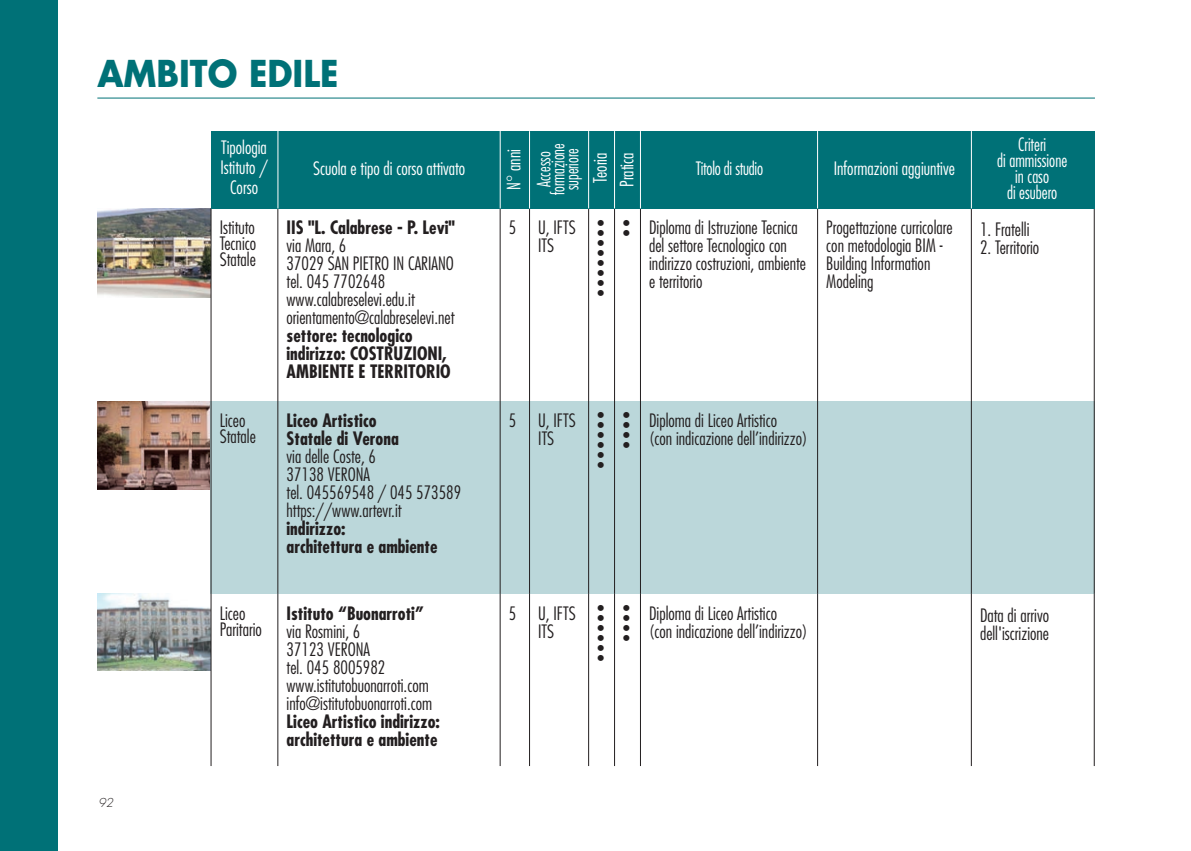
<style>
.page{position:relative;width:1191px;height:851px;background:#fff}
.page>*{position:absolute;margin:0;border:0;box-sizing:border-box;transform-origin:0 0}
.t1{font:700 36px "Futura";color:#007177;scale:.93 1}
.t2{font:300 condensed 18px/18px "Futura";color:#231f20}
.t3{font:700 condensed 18px "Futura";color:#231f20}
.t4{font:300 condensed 18px "Futura";color:#fff}
.t5{font:300 condensed 18px "Futura";color:#fff;scale:.95 1}
.t6{font:300 condensed 18px "Futura";color:#fff;scale:.9 1}
.t7{font:300 condensed 16px "Futura";color:#231f20}
.t8{font:italic 300 12px "Futura";color:#231f20}
</style>
<div class="page">
<img style="left:97px;top:593px;width:114px;height:77px">
<img style="left:97px;top:401px;width:114px;height:89px">
<img style="left:97px;top:208px;width:114px;height:89px">
<hr style="left:97px;top:97px;width:998px;height:1px;background:#007177">
<div style="left:211px;top:401px;width:67px;height:192px;background:#bbd7da"></div>
<div style="left:278px;top:401px;width:222px;height:192px;background:#bbd7da"></div>
<div style="left:500px;top:401px;width:29px;height:192px;background:#bbd7da"></div>
<div style="left:529px;top:401px;width:59px;height:192px;background:#bbd7da"></div>
<div style="left:588px;top:401px;width:26px;height:192px;background:#bbd7da"></div>
<div style="left:614px;top:401px;width:26px;height:192px;background:#bbd7da"></div>
<div style="left:640px;top:401px;width:177px;height:192px;background:#bbd7da"></div>
<div style="left:817px;top:401px;width:154px;height:192px;background:#bbd7da"></div>
<div style="left:971px;top:401px;width:123px;height:192px;background:#bbd7da"></div>
<hr style="left:211px;top:208px;width:1px;height:193px;background:#231f20">
<hr style="left:211px;top:401px;width:1px;height:192px;background:#231f20">
<hr style="left:211px;top:593px;width:1px;height:172px;background:#231f20">
<hr style="left:277px;top:208px;width:1px;height:193px;background:#231f20">
<hr style="left:277px;top:401px;width:1px;height:192px;background:#231f20">
<hr style="left:277px;top:593px;width:1px;height:172px;background:#231f20">
<hr style="left:500px;top:208px;width:1px;height:193px;background:#231f20">
<hr style="left:500px;top:401px;width:1px;height:192px;background:#231f20">
<hr style="left:500px;top:593px;width:1px;height:172px;background:#231f20">
<hr style="left:529px;top:208px;width:1px;height:193px;background:#231f20">
<hr style="left:529px;top:401px;width:1px;height:192px;background:#231f20">
<hr style="left:529px;top:593px;width:1px;height:172px;background:#231f20">
<hr style="left:588px;top:208px;width:1px;height:193px;background:#231f20">
<hr style="left:588px;top:401px;width:1px;height:192px;background:#231f20">
<hr style="left:588px;top:593px;width:1px;height:172px;background:#231f20">
<hr style="left:614px;top:208px;width:1px;height:193px;background:#231f20">
<hr style="left:614px;top:401px;width:1px;height:192px;background:#231f20">
<hr style="left:614px;top:593px;width:1px;height:172px;background:#231f20">
<hr style="left:640px;top:208px;width:1px;height:193px;background:#231f20">
<hr style="left:640px;top:401px;width:1px;height:192px;background:#231f20">
<hr style="left:640px;top:593px;width:1px;height:172px;background:#231f20">
<hr style="left:817px;top:208px;width:1px;height:193px;background:#231f20">
<hr style="left:817px;top:401px;width:1px;height:192px;background:#231f20">
<hr style="left:817px;top:593px;width:1px;height:172px;background:#231f20">
<hr style="left:971px;top:208px;width:1px;height:193px;background:#231f20">
<hr style="left:971px;top:401px;width:1px;height:192px;background:#231f20">
<hr style="left:971px;top:593px;width:1px;height:172px;background:#231f20">
<hr style="left:1094px;top:208px;width:1px;height:193px;background:#231f20">
<hr style="left:1094px;top:401px;width:1px;height:192px;background:#231f20">
<hr style="left:1094px;top:593px;width:1px;height:172px;background:#231f20">
<div style="left:211px;top:131px;width:883px;height:77px;background:#007177"></div>
<hr style="left:500px;top:131px;width:1px;height:77px;background:#fff">
<hr style="left:278px;top:131px;width:1px;height:77px;background:#fff">
<hr style="left:529px;top:131px;width:1px;height:77px;background:#fff">
<hr style="left:588px;top:131px;width:1px;height:77px;background:#fff">
<hr style="left:614px;top:131px;width:1px;height:77px;background:#fff">
<hr style="left:640px;top:131px;width:1px;height:77px;background:#fff">
<hr style="left:817px;top:131px;width:1px;height:77px;background:#fff">
<hr style="left:971px;top:131px;width:1px;height:77px;background:#fff">
<div style="left:0;top:0;width:57px;height:850px;background:#007177"></div>
<p class="t1" style="left:97px;top:57px;width:261px">AMBITO EDILE</p>
<p class="t8" style="left:98px;top:797px;width:18px">92</p>
<p class="t4" style="left:221px;top:140px;width:47px">Tipologia</p>
<p class="t4" style="left:220px;top:160px;width:49px">Istituto /</p>
<p class="t4" style="left:230px;top:180px;width:30px">Corso</p>
<p class="t2" style="left:220px;top:220px;width:38px;line-height:16px">Istituto<br>Tecnico</p>
<p class="t2" style="left:220px;top:251px;width:38px">Statale</p>
<p class="t2" style="left:220px;top:412px;width:27px">Liceo</p>
<p class="t2" style="left:220px;top:428px;width:38px">Statale</p>
<p class="t4" style="left:313px;top:160px;width:154px">Scuola e tipo di corso attivato</p>
<p class="t4" style="left:506px;top:190px;width:42px;rotate:-90deg">N° anni</p>
<p class="t6" style="left:536px;top:187px;width:41px;rotate:-90deg">Accesso</p>
<p class="t6" style="left:550px;top:195px;width:60px;rotate:-90deg">formazione</p>
<p class="t6" style="left:564px;top:190px;width:48px;rotate:-90deg">superiore</p>
<p class="t4" style="left:592px;top:183px;width:32px;rotate:-90deg">Teoria</p>
<p class="t4" style="left:619px;top:187px;width:36px;rotate:-90deg">Pratica</p>
<p class="t5" style="left:696px;top:160px;width:72px">Titolo di studio</p>
<p class="t3" style="left:286px;top:219px;width:170px">IIS "L. Calabrese - P. Levi"</p>
<p class="t2" style="left:286px;top:237px;width:61px">via Mara, 6</p>
<p class="t2" style="left:286px;top:255px;width:169px">37029 SAN PIETRO IN CARIANO</p>
<p class="t2" style="left:286px;top:273px;width:100px">tel. 045 7702648</p>
<p class="t2" style="left:286px;top:291px;width:130px">www.calabreselevi.edu.it</p>
<p class="t2" style="left:286px;top:309px;width:169px">orientamento@calabreselevi.net</p>
<p class="t3" style="left:286px;top:327px;width:128px">settore: tecnologico</p>
<p class="t3" style="left:286px;top:345px;width:162px">indirizzo: COSTRUZIONI,</p>
<p class="t3" style="left:286px;top:363px;width:166px">AMBIENTE E TERRITORIO</p>
<p class="t3" style="left:286px;top:412px;width:91px">Liceo Artistico</p>
<p class="t3" style="left:286px;top:430px;width:114px">Statale di Verona</p>
<p class="t2" style="left:286px;top:448px;width:91px">via delle Coste, 6</p>
<p class="t2" style="left:286px;top:466px;width:85px">37138 VERONA</p>
<p class="t2" style="left:286px;top:484px;width:176px">tel. 045569548 / 045 573589</p>
<p class="t2" style="left:286px;top:502px;width:116px">https://www.artevr.it</p>
<p class="t3" style="left:286px;top:520px;width:61px">indirizzo:</p>
<p class="t3" style="left:286px;top:538px;width:152px">architettura e ambiente</p>
<p class="t2" style="left:509px;top:219px;width:9px">5</p>
<p class="t2" style="left:538px;top:219px;width:39px">U, IFTS</p>
<p class="t2" style="left:538px;top:237px;width:18px">ITS</p>
<p class="t7" style="left:597px;top:216px;width:8px">•</p>
<p class="t7" style="left:597px;top:226px;width:8px">•</p>
<p class="t7" style="left:597px;top:236px;width:8px">•</p>
<p class="t7" style="left:597px;top:246px;width:8px">•</p>
<p class="t7" style="left:597px;top:256px;width:8px">•</p>
<p class="t7" style="left:597px;top:266px;width:8px">•</p>
<p class="t7" style="left:597px;top:276px;width:8px">•</p>
<p class="t7" style="left:597px;top:286px;width:8px">•</p>
<p class="t7" style="left:623px;top:216px;width:8px">•</p>
<p class="t7" style="left:623px;top:226px;width:8px">•</p>
<p class="t2" style="left:649px;top:219px;width:150px">Diploma di Istruzione Tecnica</p>
<p class="t2" style="left:649px;top:237px;width:139px">del settore Tecnologico con</p>
<p class="t2" style="left:649px;top:255px;width:158px">indirizzo costruzioni, ambiente e territorio</p>
<p class="t2" style="left:509px;top:412px;width:9px">5</p>
<p class="t2" style="left:538px;top:412px;width:39px">U, IFTS</p>
<p class="t2" style="left:538px;top:430px;width:18px">ITS</p>
<p class="t7" style="left:597px;top:408px;width:8px">•</p>
<p class="t7" style="left:597px;top:418px;width:8px">•</p>
<p class="t7" style="left:597px;top:428px;width:8px">•</p>
<p class="t7" style="left:597px;top:438px;width:8px">•</p>
<p class="t7" style="left:597px;top:448px;width:8px">•</p>
<p class="t7" style="left:597px;top:458px;width:8px">•</p>
<p class="t7" style="left:623px;top:408px;width:8px">•</p>
<p class="t7" style="left:623px;top:418px;width:8px">•</p>
<p class="t7" style="left:623px;top:428px;width:8px">•</p>
<p class="t7" style="left:623px;top:438px;width:8px">•</p>
<p class="t2" style="left:649px;top:412px;width:129px">Diploma di Liceo Artistico</p>
<p class="t2" style="left:649px;top:430px;width:160px">(con indicazione dell’indirizzo)</p>
<p class="t4" style="left:833px;top:160px;width:123px">Informazioni aggiuntive</p>
<p class="t2" style="left:826px;top:219px;width:128px">Progettazione curricolare</p>
<p class="t2" style="left:826px;top:237px;width:118px">con metodologia BIM -<br>Building Information</p>
<p class="t2" style="left:826px;top:273px;width:49px">Modeling</p>
<p class="t2" style="left:220px;top:605px;width:27px">Liceo</p>
<p class="t2" style="left:220px;top:621px;width:44px">Paritario</p>
<p class="t3" style="left:286px;top:605px;width:139px">Istituto “Buonarroti”</p>
<p class="t2" style="left:286px;top:623px;width:75px">via Rosmini, 6</p>
<p class="t2" style="left:286px;top:641px;width:85px">37123 VERONA</p>
<p class="t2" style="left:286px;top:659px;width:100px">tel. 045 8005982</p>
<p class="t2" style="left:286px;top:677px;width:144px">www.istitutobuonarroti.com</p>
<p class="t2" style="left:286px;top:695px;width:147px">info@istitutobuonarroti.com</p>
<p class="t3" style="left:286px;top:713px;width:155px">Liceo Artistico indirizzo:</p>
<p class="t3" style="left:286px;top:731px;width:152px">architettura e ambiente</p>
<p class="t2" style="left:509px;top:605px;width:9px">5</p>
<p class="t2" style="left:538px;top:605px;width:39px">U, IFTS</p>
<p class="t2" style="left:538px;top:623px;width:18px">ITS</p>
<p class="t7" style="left:597px;top:601px;width:8px">•</p>
<p class="t7" style="left:597px;top:611px;width:8px">•</p>
<p class="t7" style="left:597px;top:621px;width:8px">•</p>
<p class="t7" style="left:597px;top:631px;width:8px">•</p>
<p class="t7" style="left:597px;top:641px;width:8px">•</p>
<p class="t7" style="left:597px;top:651px;width:8px">•</p>
<p class="t7" style="left:623px;top:601px;width:8px">•</p>
<p class="t7" style="left:623px;top:611px;width:8px">•</p>
<p class="t7" style="left:623px;top:621px;width:8px">•</p>
<p class="t7" style="left:623px;top:631px;width:8px">•</p>
<p class="t2" style="left:649px;top:605px;width:129px">Diploma di Liceo Artistico</p>
<p class="t2" style="left:649px;top:623px;width:160px">(con indicazione dell’indirizzo)</p>
<p class="t5" style="left:1018px;top:136px;width:31px">Criteri</p>
<p class="t5" style="left:997px;top:152px;width:75px">di ammissione</p>
<p class="t5" style="left:1015px;top:168px;width:37px">in caso</p>
<p class="t5" style="left:1007px;top:184px;width:54px">di esubero</p>
<p class="t2" style="left:980px;top:221px;width:51px">1. Fratelli</p>
<p class="t2" style="left:980px;top:239px;width:61px">2. Territorio</p>
<p class="t2" style="left:980px;top:607px;width:70px">Data di arrivo</p>
<p class="t2" style="left:980px;top:625px;width:71px">dell'iscrizione</p>
</div>
